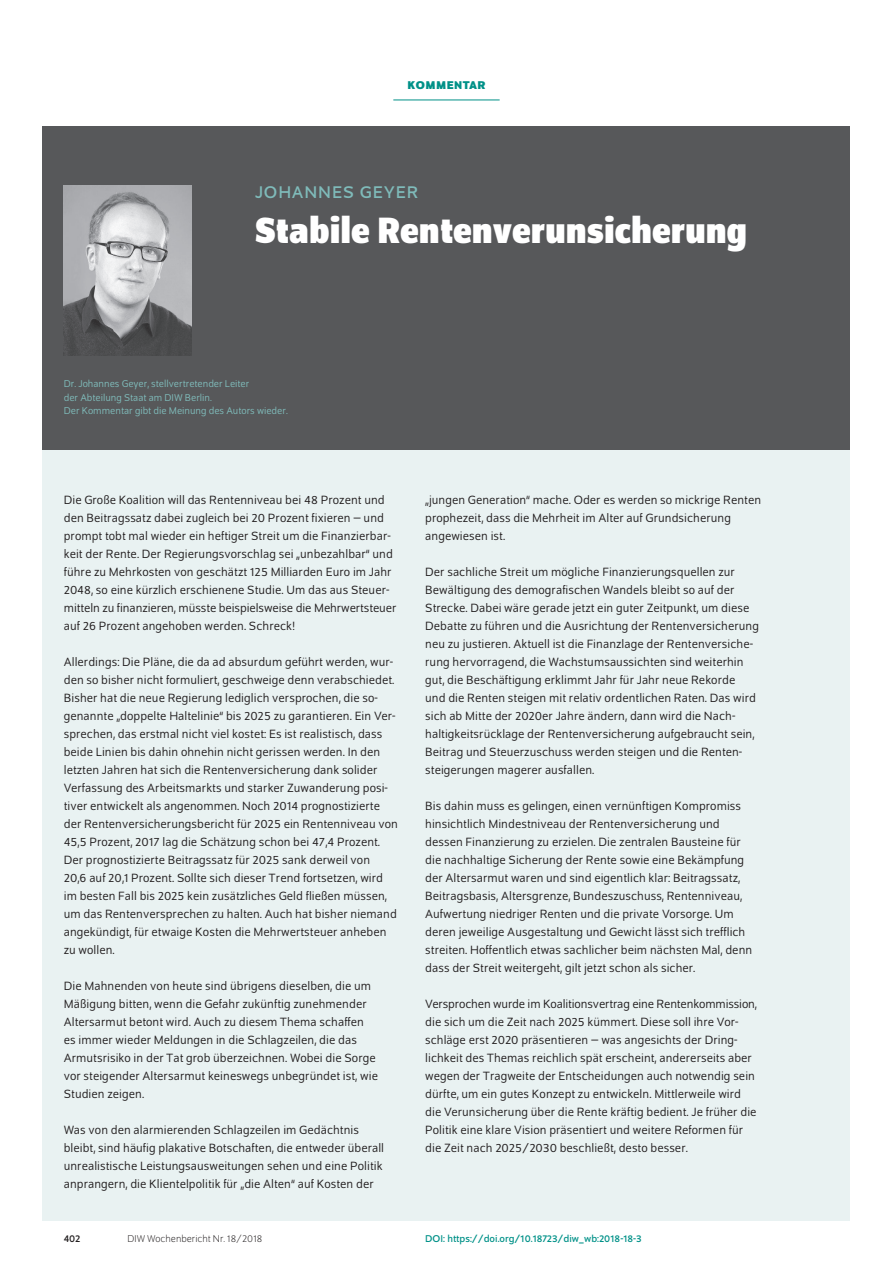
<style>
.page{position:relative;width:893px;height:1263px;background:#fff}
.page>*{position:absolute;margin:0;border:0;box-sizing:border-box;transform-origin:0 0}
.t1{font:700 semi-condensed 39px "Schumpeter";color:#fff}
.t2{font:18px "Schumpeter";letter-spacing:.05em;color:#7fbbba}
.t3{font:12.75px/18px "Schumpeter Blond";letter-spacing:.005em;color:#231f20}
.t4{font:700 12px "Schumpeter";letter-spacing:.04em;color:#009188}
.t5{font:10.5px/13.5px "Schumpeter Blond";color:#7fbbba}
.t6{font:10.5px "Schumpeter";color:#009188}
.t7{font:300 10.5px "Schumpeter";color:#231f20}
.t8{font:10.5px "Schumpeter";color:#231f20}
</style>
<div class="page">
<div style="left:43px;top:126px;width:807px;height:324px;background:#57585a"></div>
<hr style="left:393px;top:100px;width:107px;height:1px;background:#009188">
<div style="left:43px;top:450px;width:807px;height:770px;background:#e9f2f2"></div>
<img style="left:64px;top:186px;width:127px;height:170px">
<p class="t4" style="left:407px;top:79px;width:80px">KOMMENTAR</p>
<h2 class="t2" style="left:255px;top:183px;width:165px">JOHANNES GEYER</h2>
<h1 class="t1" style="left:255px;top:210px;width:493px">Stabile Rentenverunsicherung</h1>
<p class="t5" style="left:64px;top:377px;width:226px">Dr. Johannes Geyer, stellvertretender Leiter<br>der Abteilung Staat am DIW Berlin.<br>Der Kommentar gibt die Meinung des Autors wieder.</p>
<p class="t3" style="left:64px;top:491px;width:334px">Die Große Koalition will das Rentenniveau bei 48 Prozent und den Beitragssatz dabei zugleich bei 20 Prozent fixieren – und prompt tobt mal wieder ein heftiger Streit um die Finanzierbar&shy;keit der Rente. Der Regierungsvorschlag sei „unbezahlbar“ und führe zu Mehrkosten von geschätzt 125 Milliarden Euro im Jahr 2048, so eine kürzlich erschienene Studie. Um das aus Steuer&shy;mitteln zu finanzieren, müsste beispielsweise die Mehrwertsteuer auf 26 Prozent angehoben werden. Schreck!</p>
<p class="t3" style="left:64px;top:653px;width:336px">Allerdings: Die Pläne, die da ad absurdum geführt werden, wur&shy;den so bisher nicht formuliert, geschweige denn verabschiedet.<br>Bisher hat die neue Regierung lediglich versprochen, die so&shy;genannte „doppelte Haltelinie“ bis 2025 zu garantieren. Ein Ver&shy;sprechen, das erstmal nicht viel kostet: Es ist realistisch, dass beide Linien bis dahin ohnehin nicht gerissen werden. In den letzten Jahren hat sich die Rentenversicherung dank solider Verfassung des Arbeitsmarkts und starker Zuwanderung posi&shy;tiver entwickelt als angenommen. Noch 2014 prognostizierte der Rentenversicherungsbericht für 2025 ein Rentenniveau von 45,5 Prozent, 2017 lag die Schätzung schon bei 47,4 Prozent.<br>Der prognostizierte Beitragssatz für 2025 sank derweil von<br>20,6 auf 20,1 Prozent. Sollte sich dieser Trend fortsetzen, wird im besten Fall bis 2025 kein zusätzliches Geld fließen müssen, um das Rentenversprechen zu halten. Auch hat bisher niemand angekündigt, für etwaige Kosten die Mehrwertsteuer anheben zu wollen.</p>
<p class="t3" style="left:64px;top:977px;width:316px">Die Mahnenden von heute sind übrigens dieselben, die um Mäßigung bitten, wenn die Gefahr zukünftig zunehmender Altersarmut betont wird. Auch zu diesem Thema schaffen es immer wieder Meldungen in die Schlagzeilen, die das Armutsrisiko in der Tat grob überzeichnen. Wobei die Sorge vor steigender Altersarmut keineswegs unbegründet ist, wie Studien zeigen.</p>
<p class="t3" style="left:64px;top:1121px;width:322px">Was von den alarmierenden Schlagzeilen im Gedächtnis bleibt, sind häufig plakative Botschaften, die entweder überall unrealistische Leistungsausweitungen sehen und eine Politik anprangern, die Klientelpolitik für „die Alten“ auf Kosten der</p>
<p class="t3" style="left:425px;top:491px;width:337px">„jungen Generation“ mache. Oder es werden so mickrige Renten prophezeit, dass die Mehrheit im Alter auf Grundsicherung angewiesen ist.</p>
<p class="t3" style="left:425px;top:563px;width:335px">Der sachliche Streit um mögliche Finanzierungsquellen zur Bewältigung des demografischen Wandels bleibt so auf der Strecke. Dabei wäre gerade jetzt ein guter Zeitpunkt, um diese Debatte zu führen und die Ausrichtung der Rentenversicherung neu zu justieren. Aktuell ist die Finanzlage der Rentenversiche&shy;rung hervorragend, die Wachstumsaussichten sind weiterhin gut, die Beschäftigung erklimmt Jahr für Jahr neue Rekorde<br>und die Renten steigen mit relativ ordentlichen Raten. Das wird sich ab Mitte der 2020er Jahre ändern, dann wird die Nach&shy;haltigkeitsrücklage der Rentenversicherung aufgebraucht sein, Beitrag und Steuerzuschuss werden steigen und die Renten&shy;steigerungen magerer ausfallen.</p>
<p class="t3" style="left:425px;top:797px;width:328px">Bis dahin muss es gelingen, einen vernünftigen Kompromiss hinsichtlich Mindestniveau der Rentenversicherung und dessen Finanzierung zu erzielen. Die zentralen Bausteine für die nachhaltige Sicherung der Rente sowie eine Bekämpfung der Altersarmut waren und sind eigentlich klar: Beitragssatz, Beitragsbasis, Altersgrenze, Bundeszuschuss, Rentenniveau, Aufwertung niedriger Renten und die private Vorsorge. Um deren jeweilige Ausgestaltung und Gewicht lässt sich trefflich streiten. Hoffentlich etwas sachlicher beim nächsten Mal, denn dass der Streit weitergeht, gilt jetzt schon als sicher.</p>
<p class="t3" style="left:425px;top:995px;width:333px">Versprochen wurde im Koalitionsvertrag eine Rentenkommission, die sich um die Zeit nach 2025 kümmert. Diese soll ihre Vor&shy;schläge erst 2020 präsentieren – was angesichts der Dring&shy;lichkeit des Themas reichlich spät erscheint, andererseits aber wegen der Tragweite der Entscheidungen auch notwendig sein dürfte, um ein gutes Konzept zu entwickeln. Mittlerweile wird die Verunsicherung über die Rente kräftig bedient. Je früher die Politik eine klare Vision präsentiert und weitere Reformen für die Zeit nach 2025/2030 beschließt, desto besser.</p>
<p class="t8" style="left:64px;top:1233px;width:18px">402</p>
<p class="t7" style="left:128px;top:1234px;width:136px">DIW Wochenbericht Nr. 18/2018</p>
<p class="t6" style="left:425px;top:1233px;width:218px">DOI: https://doi.org/10.18723/diw_wb:2018-18-3</p>
</div>
